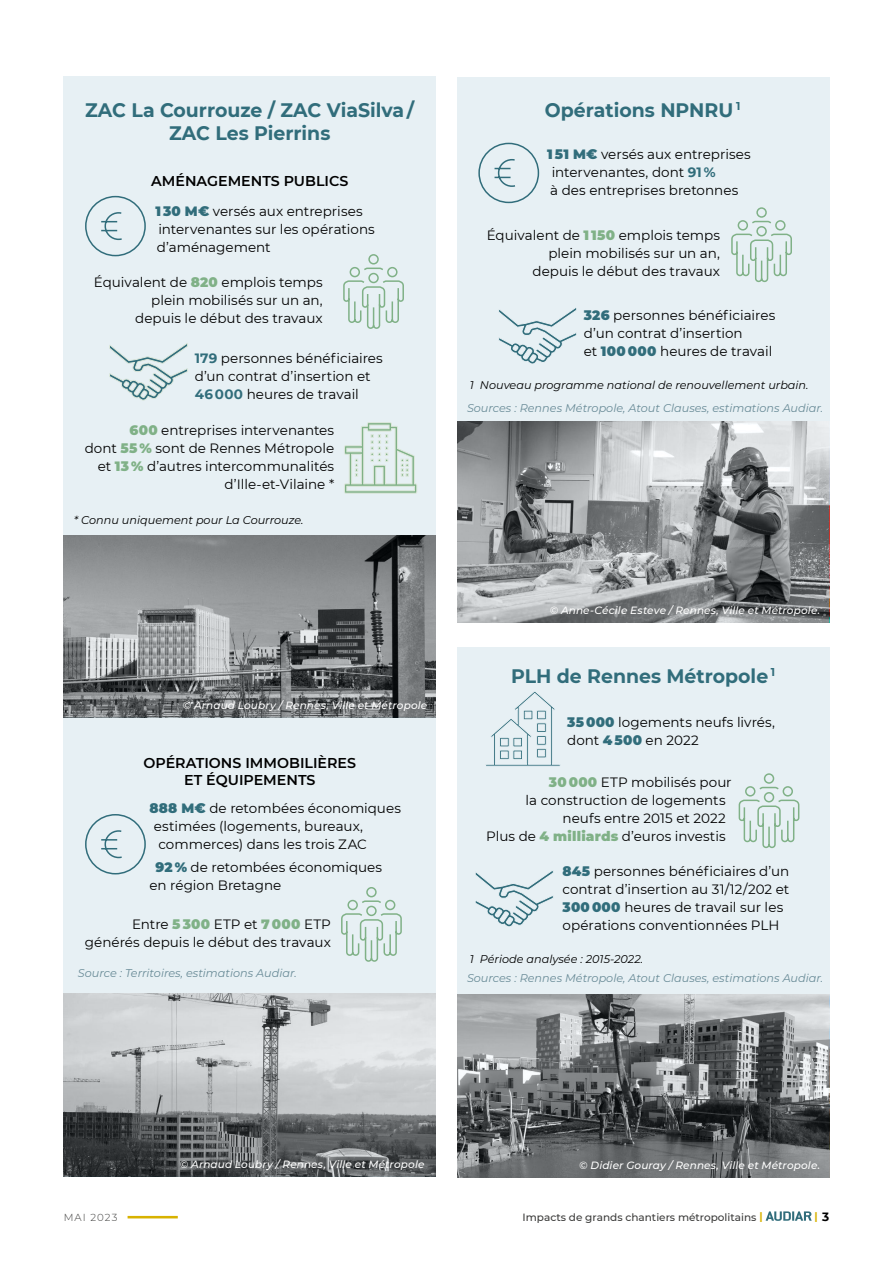
<style>
.page{position:relative;width:893px;height:1263px;background:#fff}
.page>*{position:absolute;margin:0;border:0;box-sizing:border-box;transform-origin:0 0}
.T2{font:700 19.5px/23.4px "Montserrat";color:#316d7b;text-align:center}
.T3{font:600 14.25px/17.1px "Montserrat";color:#000;text-align:center}
.texte_courant{font:13.5px/18px "Montserrat";color:#000}
.Note_de_bas_de_page{font:italic 11.25px "Montserrat";color:#698b97}
.Note_de_bas_de_page-2{font:italic 11.25px "Montserrat";color:#000}
.Crédit_photo{font:italic 500 10.5px "Montserrat";letter-spacing:.01em;color:#fff}
.t1{font:500 10.5px "Montserrat";color:#3c3c3b}
.t2{font:700 10.5px "Montserrat";color:#d8b200}
.t3{font:300 10.2px "Montserrat";letter-spacing:.1em;color:#3c3c3b}
.s1{font-weight:900;color:#316d7b}
.s2{font-weight:900;color:#80b187}
.s3{font-weight:700;color:#316d7b}
.s4{font-weight:700;color:#d8b200}
.s5{font-size:12px;color:#000}
</style>
<div class="page">
<svg style="left:766px;top:1211px;width:46px;height:10px"></svg>
<hr style="left:128px;top:1216px;width:50px;height:2px;background:#d8b200">
<img style="left:457px;top:421px;width:372px;height:201px">
<img style="left:457px;top:994px;width:372px;height:184px">
<div style="left:64px;top:77px;width:372px;height:1100px;background:#e7f0f4"></div>
<div style="left:457px;top:77px;width:372px;height:343px;background:#e7f0f4"></div>
<div style="left:457px;top:647px;width:372px;height:347px;background:#e7f0f4"></div>
<svg style="left:85px;top:195px;width:61px;height:62px"></svg>
<svg style="left:478px;top:142px;width:62px;height:62px"></svg>
<svg style="left:85px;top:814px;width:61px;height:61px"></svg>
<svg style="left:343px;top:254px;width:61px;height:75px"></svg>
<svg style="left:731px;top:207px;width:61px;height:76px"></svg>
<svg style="left:738px;top:773px;width:62px;height:76px"></svg>
<svg style="left:341px;top:887px;width:61px;height:75px"></svg>
<svg style="left:109px;top:343px;width:79px;height:58px"></svg>
<svg style="left:499px;top:308px;width:78px;height:56px"></svg>
<svg style="left:475px;top:871px;width:79px;height:56px"></svg>
<svg style="left:344px;top:422px;width:73px;height:72px"></svg>
<img style="left:64px;top:536px;width:372px;height:181px">
<img style="left:64px;top:994px;width:372px;height:182px">
<svg style="left:486px;top:691px;width:74px;height:75px"></svg>
<p class="T2" style="left:85px;top:97px;width:331px">ZAC La Courrouze / ZAC ViaSilva /<br>ZAC Les Pierrins</p>
<p class="T2" style="left:545px;top:97px;width:197px">Opérations NPNRU <sup>1</sup></p>
<p class="T3" style="left:151px;top:172px;width:199px">AMÉNAGEMENTS PUBLICS</p>
<p class="texte_courant" style="left:155px;top:202px;width:221px"><span class="s1">1 30 M€</span> versés aux entreprises intervenantes sur les opérations d’aménagement</p>
<p class="texte_courant" style="left:94px;top:272px;width:230px;text-align:right">Équivalent de <span class="s2">820</span> emplois temps plein mobilisés sur un an,<br>depuis le début des travaux</p>
<p class="texte_courant" style="left:195px;top:349px;width:190px"><span class="s3">179</span> personnes bénéficiaires d’un contrat d’insertion et<br><span class="s3">46 000</span> heures de travail</p>
<p class="texte_courant" style="left:85px;top:421px;width:251px;text-align:right"><span class="s2">600</span> entreprises intervenantes<br>dont <span class="s2">55 %</span> sont de Rennes Métropole et <span class="s2">13 %</span> d’autres intercommunalités d’Ille-et-Vilaine *</p>
<p class="Note_de_bas_de_page-2" style="left:74px;top:512px;width:231px">* Connu uniquement pour La Courrouze.</p>
<p class="Crédit_photo" style="left:183px;top:698px;width:246px">© Arnaud Loubry / Rennes, Ville et Métropole</p>
<p class="T3" style="left:143px;top:754px;width:214px">OPÉRATIONS IMMOBILIÈRES<br>ET ÉQUIPEMENTS</p>
<p class="texte_courant" style="left:149px;top:799px;width:253px"><span class="s1">888 M€</span> de retombées économiques</p>
<p class="texte_courant" style="left:154px;top:817px;width:211px">estimées (logements, bureaux,</p>
<p class="texte_courant" style="left:158px;top:835px;width:210px">commerces) dans les trois ZAC</p>
<p class="texte_courant" style="left:149px;top:857px;width:234px;text-indent:6px"><span class="s1">92 %</span> de retombées économiques en région Bretagne</p>
<p class="texte_courant" style="left:85px;top:914px;width:248px;text-align:right">Entre <span class="s2">5 300</span> ETP et <span class="s2">7 000</span> ETP générés depuis le début des travaux</p>
<p class="Note_de_bas_de_page" style="left:78px;top:965px;width:220px">Source : Territoires, estimations Audiar.</p>
<p class="texte_courant" style="left:547px;top:145px;width:205px"><span class="s1">1 51 M€</span> versés aux entreprises intervenantes, dont <span class="s3">91 %<br></span>à des entreprises bretonnes</p>
<p class="texte_courant" style="left:487px;top:226px;width:235px;text-align:right">Équivalent de <span class="s2">1 150</span> emplois temps plein mobilisés sur un an,<br>depuis le début des travaux</p>
<p class="texte_courant" style="left:584px;top:306px;width:193px"><span class="s1">326</span> personnes bénéficiaires d’un contrat d’insertion<br>et <span class="s1">100 000</span> heures de travail</p>
<p class="Note_de_bas_de_page-2" style="left:470px;top:378px;width:340px">1 Nouveau programme national de renouvellement urbain.</p>
<p class="Note_de_bas_de_page" style="left:467px;top:400px;width:358px">Sources : Rennes Métropole, Atout Clauses, estimations Audiar.</p>
<p class="Crédit_photo" style="left:550px;top:603px;width:272px">© Anne-Cécile Esteve / Rennes, Ville et Métropole.</p>
<p class="T2" style="left:511px;top:663px;width:266px">PLH de Rennes Métropole <sup>1</sup></p>
<p class="texte_courant" style="left:567px;top:713px;width:209px"><span class="s1">35 000</span> logements neufs livrés, dont <span class="s1">4 500</span> en 2022</p>
<p class="texte_courant" style="left:549px;top:773px;width:184px"><span class="s2">30 000</span> ETP mobilisés pour</p>
<p class="texte_courant" style="left:525px;top:791px;width:202px">la construction de logements</p>
<p class="texte_courant" style="left:563px;top:809px;width:165px">neufs entre 2015 et 2022</p>
<p class="texte_courant" style="left:486px;top:827px;width:241px">Plus de <span class="s2">4 milliards</span> d’euros investis</p>
<p class="texte_courant" style="left:562px;top:861px;width:228px"><span class="s1">845</span> personnes bénéficiaires d’un contrat d’insertion au 31/12/202 et <span class="s1">300 000</span> heures de travail sur les opérations conventionnées PLH</p>
<p class="Note_de_bas_de_page-2" style="left:470px;top:951px;width:175px">1 Période analysée : 2015-2022.</p>
<p class="Note_de_bas_de_page" style="left:467px;top:970px;width:358px">Sources : Rennes Métropole, Atout Clauses, estimations Audiar.</p>
<p class="Crédit_photo" style="left:180px;top:1157px;width:246px">© Arnaud Loubry / Rennes, Ville et Métropole</p>
<p class="Crédit_photo" style="left:579px;top:1158px;width:242px">© Didier Gouray / Rennes, Ville et Métropole.</p>
<p class="t3" style="left:64px;top:1210px;width:55px">MAI 2023</p>
<p class="t1" style="left:523px;top:1210px;width:242px">Impacts de grands chantiers métropolitains <span class="s4">|</span></p>
<p class="t2" style="left:815px;top:1208px;width:16px">| <span class="s5">3</span></p>
</div>
